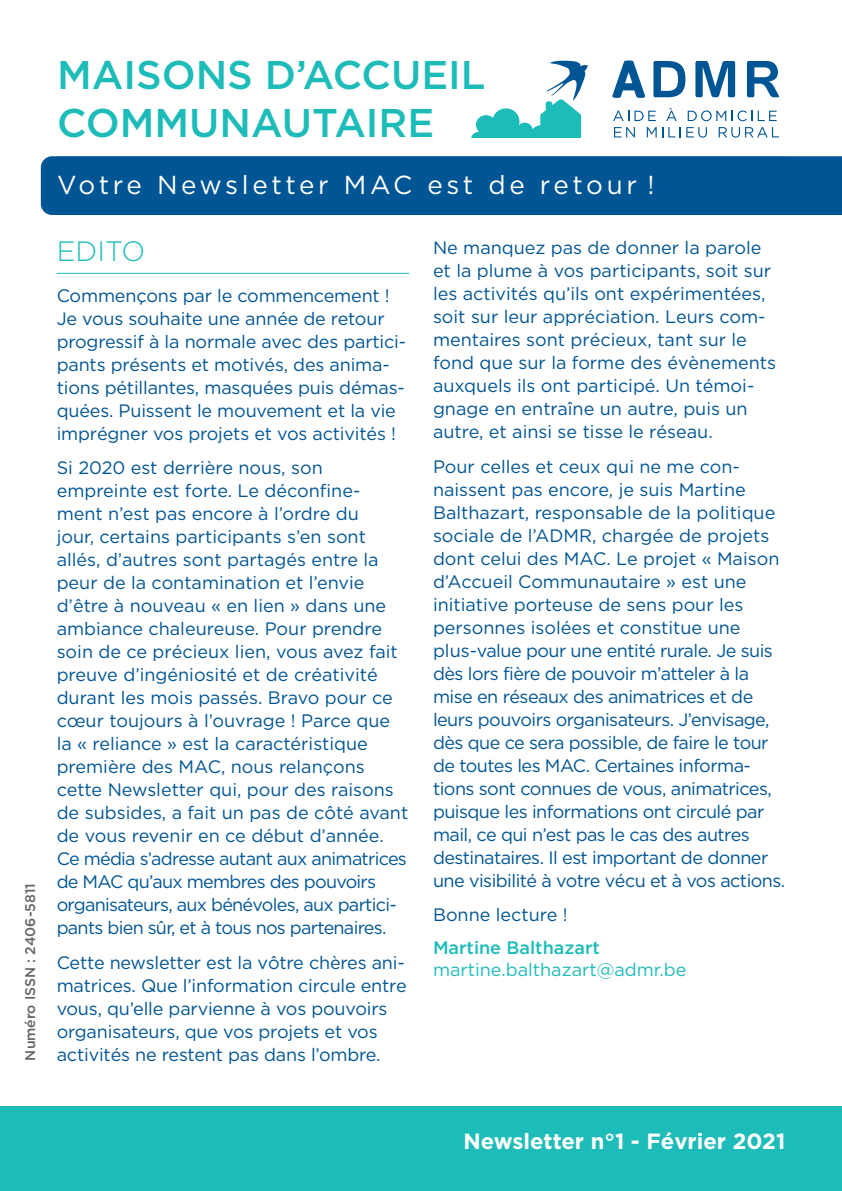
<style>
.page{position:relative;width:842px;height:1191px;background:#fff}
.page>*{position:absolute;margin:0;border:0;box-sizing:border-box;transform-origin:0 0}
.t1{font:500 40px/48px "Gotham";color:#1dbcb8}
.t2{font:300 28px "Gotham";color:#1dbcb8}
.t3{font:26px "Gotham";letter-spacing:.14em;color:#fff}
.t4{font:700 22px "Gotham";color:#fff}
.t5{font:18px/23px "Gotham";letter-spacing:-.01em;color:#005594}
.t6{font:18px/23px "Gotham";letter-spacing:-.03em;color:#005594}
.t7{font:18px "Gotham";color:#1dbcb8}
.t8{font:500 18px "Gotham";color:#1dbcb8}
.t9{font:500 14px "Gotham";color:#636366}
</style>
<div class="page">
<div style="left:0;top:1106px;width:842px;height:85px;background:#1dbcb8"></div>
<svg style="left:653px;top:61px;width:32px;height:36px"></svg>
<svg style="left:695px;top:61px;width:40px;height:36px"></svg>
<svg style="left:747px;top:61px;width:32px;height:36px"></svg>
<svg style="left:613px;top:111px;width:43px;height:10px"></svg>
<svg style="left:666px;top:108px;width:11px;height:13px"></svg>
<svg style="left:688px;top:110px;width:64px;height:11px"></svg>
<svg style="left:758px;top:111px;width:19px;height:10px"></svg>
<svg style="left:614px;top:127px;width:21px;height:10px"></svg>
<svg style="left:647px;top:127px;width:60px;height:11px"></svg>
<svg style="left:719px;top:127px;width:60px;height:11px"></svg>
<svg style="left:612px;top:60px;width:33px;height:38px"></svg>
<svg style="left:471px;top:60px;width:118px;height:78px"></svg>
<hr style="left:57px;top:273px;width:352px;height:1px;background:#1dbcb8">
<div style="left:41px;top:156px;width:801px;height:59px;background:#005594"></div>
<p class="t9" style="left:21px;top:1060px;width:179px;rotate:-90deg">Numéro ISSN : 2406-5811</p>
<h1 class="t1" style="left:57px;top:50px;width:430px">MAISONS D’ACCUEIL<br>COMMUNAUTAIRE</h1>
<h3 class="t3" style="left:57px;top:170px;width:599px">Votre Newsletter MAC est de retour !</h3>
<h2 class="t2" style="left:57px;top:236px;width:90px">EDITO</h2>
<p class="t5" style="left:57px;top:283px;width:351px">Commençons par le commencement !<br>Je vous souhaite une année de retour progressif à la normale avec des partici&shy;pants présents et motivés, des anima&shy;tions pétillantes, masquées puis démas&shy;quées. Puissent le mouvement et la vie imprégner vos projets et vos activités !</p>
<p class="t5" style="left:57px;top:456px;width:353px">Si 2020 est derrière nous, son empreinte est forte. Le déconfine&shy;ment n’est pas encore à l’ordre du<br>jour, certains participants s’en sont allés, d’autres sont partagés entre la peur de la contamination et l’envie d’être à nouveau « en lien » dans une ambiance chaleureuse. Pour prendre soin de ce précieux lien, vous avez fait preuve d’ingéniosité et de créativité durant les mois passés. Bravo pour ce cœur toujours à l’ouvrage ! Parce que la « reliance » est la caractéristique première des MAC, nous relançons cette Newsletter qui, pour des raisons de subsides, a fait un pas de côté avant de vous revenir en ce début d’année.<br>Ce média s’adresse autant aux animatrices de MAC qu’aux membres des pouvoirs organisateurs, aux bénévoles, aux partici&shy;pants bien sûr, et à tous nos partenaires.</p>
<p class="t5" style="left:57px;top:950px;width:351px">Cette newsletter est la vôtre chères ani&shy;matrices. Que l’information circule entre vous, qu’elle parvienne à vos pouvoirs organisateurs, que vos projets et vos activités ne restent pas dans l’ombre.</p>
<p class="t5" style="left:433px;top:236px;width:345px">Ne manquez pas de donner la parole et la plume à vos participants, soit sur les activités qu’ils ont expérimentées, soit sur leur appréciation. Leurs com&shy;mentaires sont précieux, tant sur le fond que sur la forme des évènements auxquels ils ont participé. Un témoi&shy;gnage en entraîne un autre, puis un autre, et ainsi se tisse le réseau.</p>
<p class="t6" style="left:433px;top:454px;width:354px">Pour celles et ceux qui ne me con&shy;naissent pas encore, je suis Martine Balthazart, responsable de la politique sociale de l’ADMR, chargée de projets dont celui des MAC. Le projet « Maison d’Accueil Communautaire » est une initiative porteuse de sens pour les personnes isolées et constitue une plus-value pour une entité rurale. Je suis dès lors fière de pouvoir m’atteler à la mise en réseaux des animatrices et de leurs pouvoirs organisateurs. J’envisage, dès que ce sera possible, de faire le tour de toutes les MAC. Certaines informa&shy;tions sont connues de vous, animatrices, puisque les informations ont circulé par mail, ce qui n’est pas le cas des autres destinataires. Il est important de donner une visibilité à votre vécu et à vos actions.</p>
<p class="t5" style="left:433px;top:903px;width:136px">Bonne lecture !</p>
<p class="t8" style="left:433px;top:936px;width:168px">Martine Balthazart</p>
<p class="t7" style="left:433px;top:959px;width:255px">martine.balthazart@admr.be</p>
<p class="t4" style="left:463px;top:1128px;width:323px">Newsletter n°1 - Février 2021</p>
</div>
